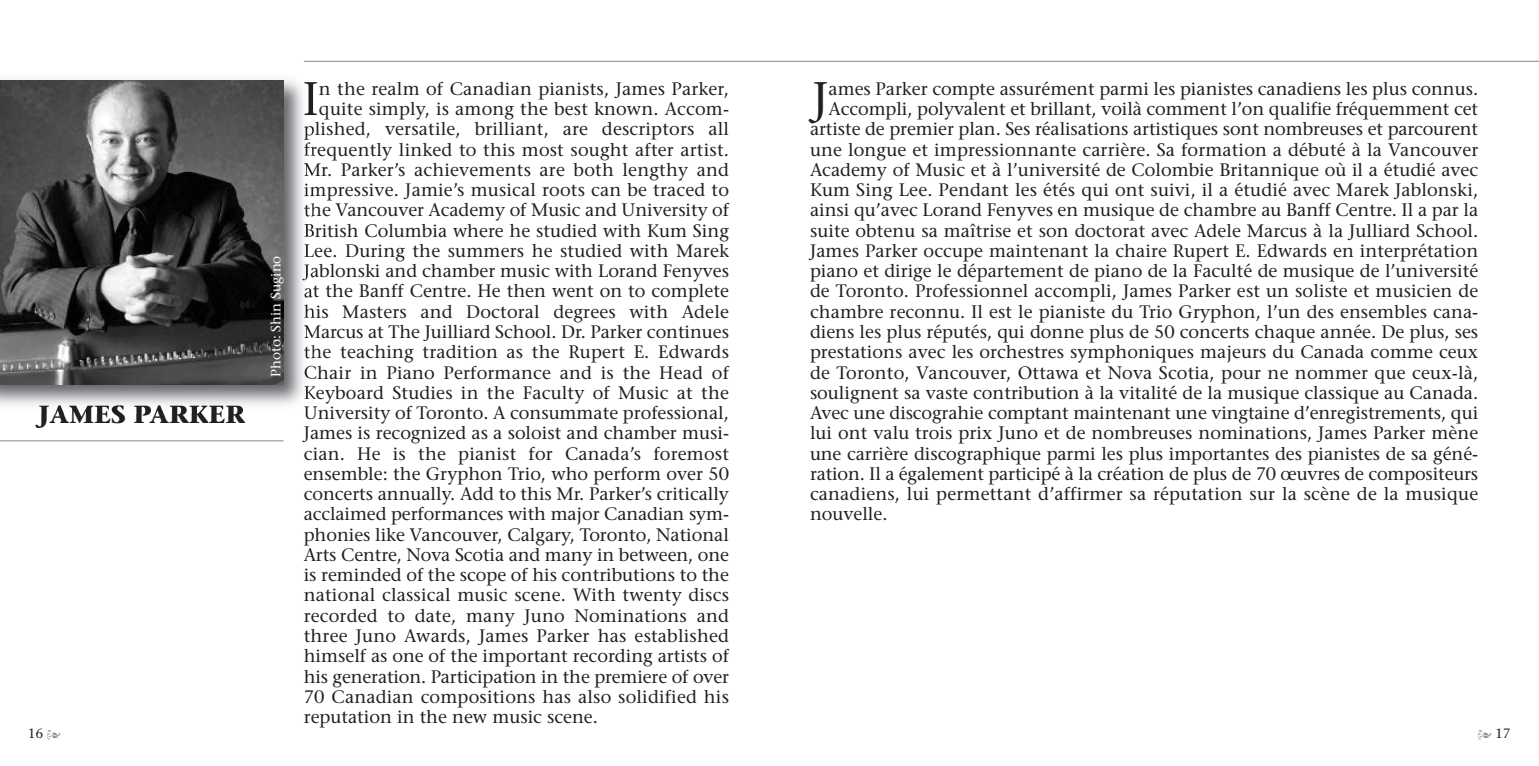
<style>
.page{position:relative;width:1539px;height:766px;background:#fff}
.page>*{position:absolute;margin:0;border:0;box-sizing:border-box;transform-origin:0 0}
.t1{font:46.8px "Stone Serif";color:#231f20}
.t2{font:700 24.75px "Stone Serif";color:#231f20}
.t3{font:18px "Stone Serif";color:#231f20}
.t4{font:13.5px "Stone Serif";color:#fff}
.t5{font:13.5px "Stone Serif";color:#231f20}
.s1{font-family:"L Decoration Pi One";color:#939598}
</style>
<div class="page">
<img style="left:0;top:79px;width:312px;height:334px">
<img style="left:304px;top:82px;width:8px;height:33px">
<img style="left:304px;top:124px;width:8px;height:16px">
<img style="left:304px;top:142px;width:8px;height:15px">
<img style="left:304px;top:162px;width:8px;height:14px">
<img style="left:304px;top:183px;width:8px;height:14px">
<img style="left:304px;top:203px;width:8px;height:14px">
<img style="left:304px;top:223px;width:8px;height:14px">
<img style="left:304px;top:244px;width:8px;height:15px">
<img style="left:302px;top:264px;width:10px;height:16px">
<svg style="left:304px;top:286px;width:8px;height:12px"></svg>
<img style="left:304px;top:304px;width:8px;height:14px">
<img style="left:304px;top:324px;width:8px;height:14px">
<img style="left:304px;top:345px;width:8px;height:15px">
<svg style="left:305px;top:365px;width:7px;height:13px"></svg>
<img style="left:304px;top:385px;width:8px;height:15px">
<svg style="left:304px;top:406px;width:7px;height:7px"></svg>
<img style="left:37px;top:405px;width:171px;height:8px">
<img style="left:0;top:80px;width:284px;height:304px">
<hr style="left:0;top:440px;width:284px;height:1px;background:#939598">
<hr style="left:304px;top:61px;width:466px;height:1px;background:#939598">
<hr style="left:770px;top:61px;width:769px;height:1px;background:#939598">
<h1 class="t1" style="left:812px;top:81px;width:18px">J</h1>
<p class="t3" style="left:829px;top:81px;width:651px">ames Parker compte assurément parmi les pianistes canadiens les plus connus.</p>
<p class="t3" style="left:319px;top:81px;width:412px">n the realm of Canadian pianists, James Parker,</p>
<p class="t3" style="left:319px;top:102px;width:412px">quite simply, is among the best known. Accom-</p>
<p class="t3" style="left:304px;top:122px;width:427px">plished, versatile, brilliant, are descriptors all</p>
<p class="t3" style="left:304px;top:142px;width:427px">frequently linked to this most sought after artist.</p>
<p class="t3" style="left:304px;top:162px;width:427px">Mr. Parker’s achievements are both lengthy and</p>
<p class="t3" style="left:304px;top:183px;width:427px">impressive. Jamie’s musical roots can be traced to</p>
<p class="t3" style="left:304px;top:203px;width:427px">the Vancouver Academy of Music and University of</p>
<p class="t3" style="left:304px;top:223px;width:427px">British Columbia where he studied with Kum Sing</p>
<p class="t3" style="left:304px;top:243px;width:427px">Lee. During the summers he studied with Marek</p>
<p class="t3" style="left:304px;top:264px;width:427px">Jablonski and chamber music with Lorand Fenyves</p>
<p class="t3" style="left:304px;top:284px;width:427px">at the Banff Centre. He then went on to complete</p>
<p class="t3" style="left:304px;top:304px;width:427px">his Masters and Doctoral degrees with Adele</p>
<p class="t3" style="left:304px;top:324px;width:427px">Marcus at The Juilliard School. Dr. Parker continues</p>
<p class="t3" style="left:304px;top:345px;width:427px">the teaching tradition as the Rupert E. Edwards</p>
<p class="t3" style="left:304px;top:365px;width:427px">Chair in Piano Performance and is the Head of</p>
<p class="t3" style="left:304px;top:385px;width:427px">Keyboard Studies in the Faculty of Music at the</p>
<p class="t3" style="left:304px;top:405px;width:427px">University of Toronto. A consummate professional,</p>
<p class="t3" style="left:304px;top:426px;width:427px">James is recognized as a soloist and chamber musi-</p>
<p class="t3" style="left:304px;top:446px;width:427px">cian. He is the pianist for Canada’s foremost</p>
<p class="t3" style="left:304px;top:466px;width:427px">ensemble: the Gryphon Trio, who perform over 50</p>
<p class="t3" style="left:304px;top:486px;width:427px">concerts annually. Add to this Mr. Parker’s critically</p>
<p class="t3" style="left:304px;top:507px;width:427px">acclaimed performances with major Canadian sym-</p>
<p class="t3" style="left:304px;top:527px;width:427px">phonies like Vancouver, Calgary, Toronto, National</p>
<p class="t3" style="left:304px;top:547px;width:427px">Arts Centre, Nova Scotia and many in between, one</p>
<p class="t3" style="left:304px;top:567px;width:427px">is reminded of the scope of his contributions to the</p>
<p class="t3" style="left:304px;top:588px;width:427px">national classical music scene. With twenty discs</p>
<p class="t3" style="left:304px;top:608px;width:427px">recorded to date, many Juno Nominations and</p>
<p class="t3" style="left:304px;top:628px;width:427px">three Juno Awards, James Parker has established</p>
<p class="t3" style="left:304px;top:648px;width:427px">himself as one of the important recording artists of</p>
<p class="t3" style="left:304px;top:669px;width:427px">his generation. Participation in the premiere of over</p>
<p class="t3" style="left:304px;top:689px;width:427px">70 Canadian compositions has also solidified his</p>
<p class="t3" style="left:304px;top:709px;width:296px">reputation in the new music scene.</p>
<p class="t3" style="left:829px;top:102px;width:651px">Accompli, polyvalent et brillant, voilà comment l’on qualifie fréquemment cet</p>
<p class="t3" style="left:810px;top:122px;width:670px">artiste de premier plan. Ses réalisations artistiques sont nombreuses et parcourent</p>
<p class="t3" style="left:810px;top:142px;width:670px">une longue et impressionnante carrière. Sa formation a débuté à la Vancouver</p>
<p class="t3" style="left:810px;top:162px;width:670px">Academy of Music et à l’université de Colombie Britannique où il a étudié avec</p>
<p class="t3" style="left:810px;top:183px;width:670px">Kum Sing Lee. Pendant les étés qui ont suivi, il a étudié avec Marek Jablonski,</p>
<p class="t3" style="left:810px;top:203px;width:670px">ainsi qu’avec Lorand Fenyves en musique de chambre au Banff Centre. Il a par la</p>
<p class="t3" style="left:810px;top:223px;width:670px">suite obtenu sa maîtrise et son doctorat avec Adele Marcus à la Julliard School.</p>
<p class="t3" style="left:810px;top:243px;width:670px">James Parker occupe maintenant la chaire Rupert E. Edwards en interprétation</p>
<p class="t3" style="left:810px;top:264px;width:670px">piano et dirige le département de piano de la Faculté de musique de l’université</p>
<p class="t3" style="left:810px;top:284px;width:670px">de Toronto. Professionnel accompli, James Parker est un soliste et musicien de</p>
<p class="t3" style="left:810px;top:304px;width:670px">chambre reconnu. Il est le pianiste du Trio Gryphon, l’un des ensembles cana-</p>
<p class="t3" style="left:810px;top:324px;width:670px">diens les plus réputés, qui donne plus de 50 concerts chaque année. De plus, ses</p>
<p class="t3" style="left:810px;top:345px;width:670px">prestations avec les orchestres symphoniques majeurs du Canada comme ceux</p>
<p class="t3" style="left:810px;top:365px;width:670px">de Toronto, Vancouver, Ottawa et Nova Scotia, pour ne nommer que ceux-là,</p>
<p class="t3" style="left:810px;top:385px;width:670px">soulignent sa vaste contribution à la vitalité de la musique classique au Canada.</p>
<p class="t3" style="left:810px;top:405px;width:670px">Avec une discograhie comptant maintenant une vingtaine d’enregistrements, qui</p>
<p class="t3" style="left:810px;top:426px;width:670px">lui ont valu trois prix Juno et de nombreuses nominations, James Parker mène</p>
<p class="t3" style="left:810px;top:446px;width:670px">une carrière discographique parmi les plus importantes des pianistes de sa géné-</p>
<p class="t3" style="left:810px;top:466px;width:670px">ration. Il a également participé à la création de plus de 70 œuvres de compositeurs</p>
<p class="t3" style="left:810px;top:486px;width:670px">canadiens, lui permettant d’affirmer sa réputation sur la scène de la musique</p>
<p class="t3" style="left:810px;top:507px;width:79px">nouvelle.</p>
<p class="t4" style="left:270px;top:377px;width:123px;rotate:-90deg">Photo: Shin Sugino</p>
<h2 class="t2" style="left:38px;top:404px;width:208px">JAMES PARKER</h2>
<p class="t5" style="left:28px;top:728px;width:34px">16 <span class="s1">-</span></p>
<p class="t5" style="left:1478px;top:728px;width:34px"><span class="s1">-</span> 17</p>
</div>
